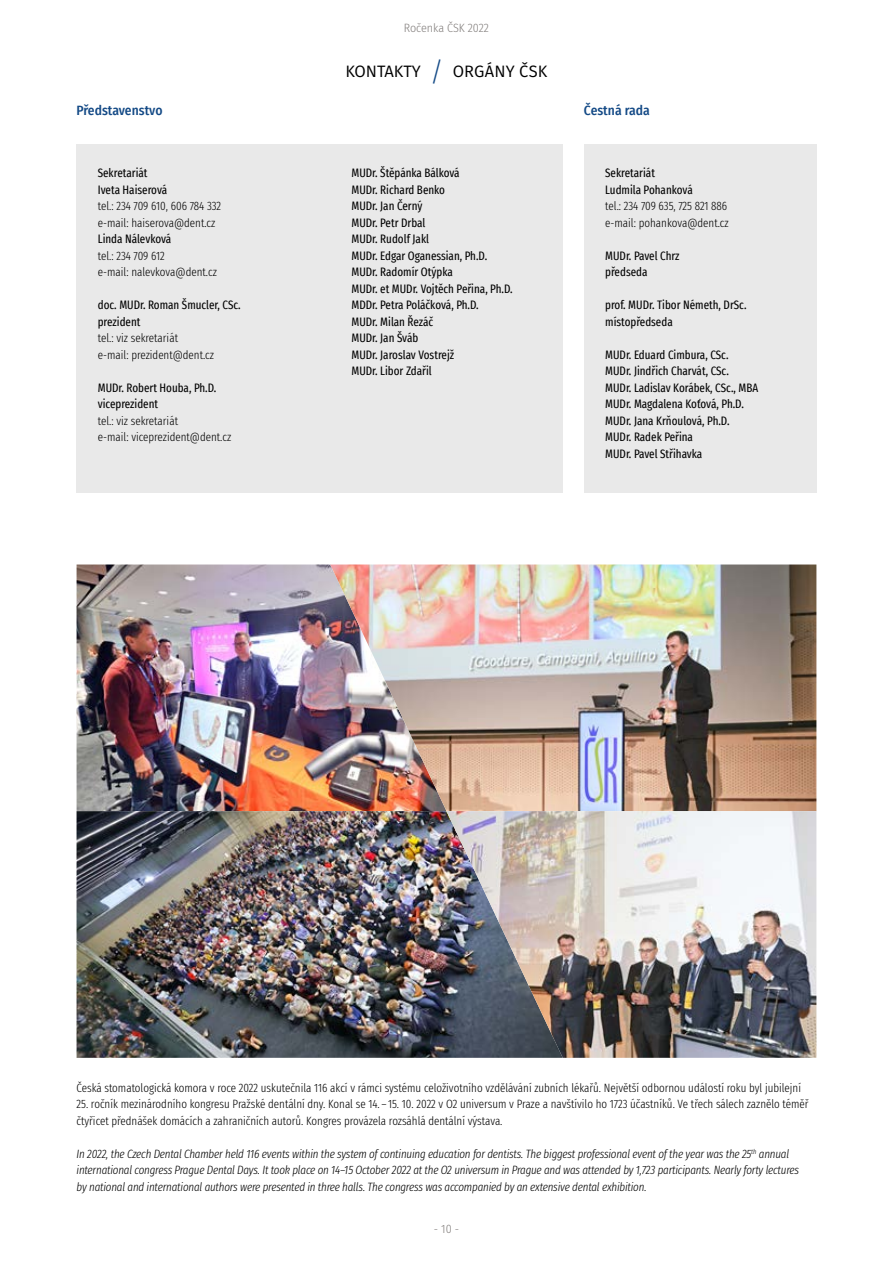
<style>
.page{position:relative;width:893px;height:1263px;background:#fff}
.page>*{position:absolute;margin:0;border:0;box-sizing:border-box;transform-origin:0 0}
.t1{font:16.5px "Fira Sans";color:#000}
.t2{font:500 13.5px "Fira Sans Condensed";color:#144a86}
.t3{font:extra-condensed 12px/16.5px "Fira Sans";color:#000}
.t4{font:300 extra-condensed 12px/16.5px "Fira Sans";color:#000}
.t5{font:italic 300 extra-condensed 12px/16.5px "Fira Sans";letter-spacing:-.015em;color:#000}
.t6{font:300 12px "Fira Sans Condensed";color:#807c7a}
.s1{font-weight:300;font-size:27px;color:#144a86}
</style>
<div class="page">
<div style="left:77px;top:145px;width:486px;height:348px;background:#e9e9e9"></div>
<div style="left:584px;top:145px;width:232px;height:348px;background:#e9e9e9"></div>
<img style="left:77px;top:564px;width:253px;height:247px">
<img style="left:77px;top:811px;width:369px;height:247px">
<img style="left:330px;top:564px;width:486px;height:247px">
<img style="left:446px;top:811px;width:370px;height:247px">
<p class="t2" style="left:77px;top:99px;width:88px">Představenstvo</p>
<p class="t3" style="left:98px;top:164px;width:71px">Sekretariát<br>Iveta Haiserová</p>
<p class="t4" style="left:98px;top:198px;width:125px">tel.: 234 709 610, 606 784 332 e-mail: haiserova@dent.cz</p>
<p class="t3" style="left:98px;top:230px;width:75px">Linda Nálevková</p>
<p class="t4" style="left:98px;top:247px;width:121px">tel.: 234 709 612<br>e-mail: nalevkova@dent.cz</p>
<p class="t3" style="left:98px;top:296px;width:144px">doc. MUDr. Roman Šmucler, CSc. prezident</p>
<p class="t4" style="left:98px;top:330px;width:118px">tel.: viz sekretariát<br>e-mail: prezident@dent.cz</p>
<p class="t3" style="left:98px;top:379px;width:120px">MUDr. Robert Houba, Ph.D. viceprezident</p>
<p class="t4" style="left:98px;top:412px;width:135px">tel.: viz sekretariát<br>e-mail: viceprezident@dent.cz</p>
<p class="t6" style="left:404px;top:20px;width:87px">Ročenka ČSK 2022</p>
<h1 class="t1" style="left:345px;top:59px;width:203px">KONTAKTY <span class="s1">/</span> ORGÁNY ČSK</h1>
<p class="t3" style="left:351px;top:164px;width:163px">MUDr. Štěpánka Bálková<br>MUDr. Richard Benko<br>MUDr. Jan Černý<br>MUDr. Petr Drbal<br>MUDr. Rudolf Jakl<br>MUDr. Edgar Oganessian, Ph.D.<br>MUDr. Radomír Otýpka<br>MUDr. et MUDr. Vojtěch Peřina, Ph.D.<br>MDDr. Petra Poláčková, Ph.D.<br>MUDr. Milan Řezáč<br>MUDr. Jan Šváb<br>MUDr. Jaroslav Vostrejž<br>MUDr. Libor Zdařil</p>
<p class="t2" style="left:584px;top:99px;width:67px">Čestná rada</p>
<p class="t3" style="left:605px;top:164px;width:89px">Sekretariát<br>Ludmila Pohanková</p>
<p class="t4" style="left:605px;top:198px;width:125px">tel.: 234 709 635, 725 821 886 e-mail: pohankova@dent.cz</p>
<p class="t3" style="left:605px;top:247px;width:76px">MUDr. Pavel Chrz předseda</p>
<p class="t3" style="left:605px;top:296px;width:143px">prof. MUDr. Tibor Németh, DrSc. místopředseda</p>
<p class="t3" style="left:605px;top:346px;width:154px">MUDr. Eduard Cimbura, CSc.<br>MUDr. Jindřich Charvát, CSc.<br>MUDr. Ladislav Korábek, CSc., MBA<br>MUDr. Magdalena Koťová, Ph.D.<br>MUDr. Jana Krňoulová, Ph.D.<br>MUDr. Radek Peřina<br>MUDr. Pavel Střihavka</p>
<p class="t4" style="left:77px;top:1079px;width:726px">Česká stomatologická komora v roce 2022 uskutečnila 116 akcí v rámci systému celoživotního vzdělávání zubních lékařů. Největší odbornou událostí roku byl jubilejní</p>
<p class="t4" style="left:77px;top:1096px;width:734px">25. ročník mezinárodního kongresu Pražské dentální dny. Konal se 14. – 15. 10. 2022 v O2 universum v Praze a navštívilo ho 1723 účastníků. Ve třech sálech zaznělo téměř čtyřicet přednášek domácích a zahraničních autorů. Kongres provázela rozsáhlá dentální výstava.</p>
<p class="t5" style="left:77px;top:1145px;width:724px">In 2022, the Czech Dental Chamber held 116 events within the system of continuing education for dentists. The biggest professional event of the year was the 25<sup>th</sup> annual international congress Prague Dental Days. It took place on 14–15 October 2022 at the O2 universum in Prague and was attended by 1,723 participants. Nearly forty lectures by national and international authors were presented in three halls. The congress was accompanied by an extensive dental exhibition.</p>
<p class="t6" style="left:434px;top:1220px;width:27px">- 10 -</p>
</div>
